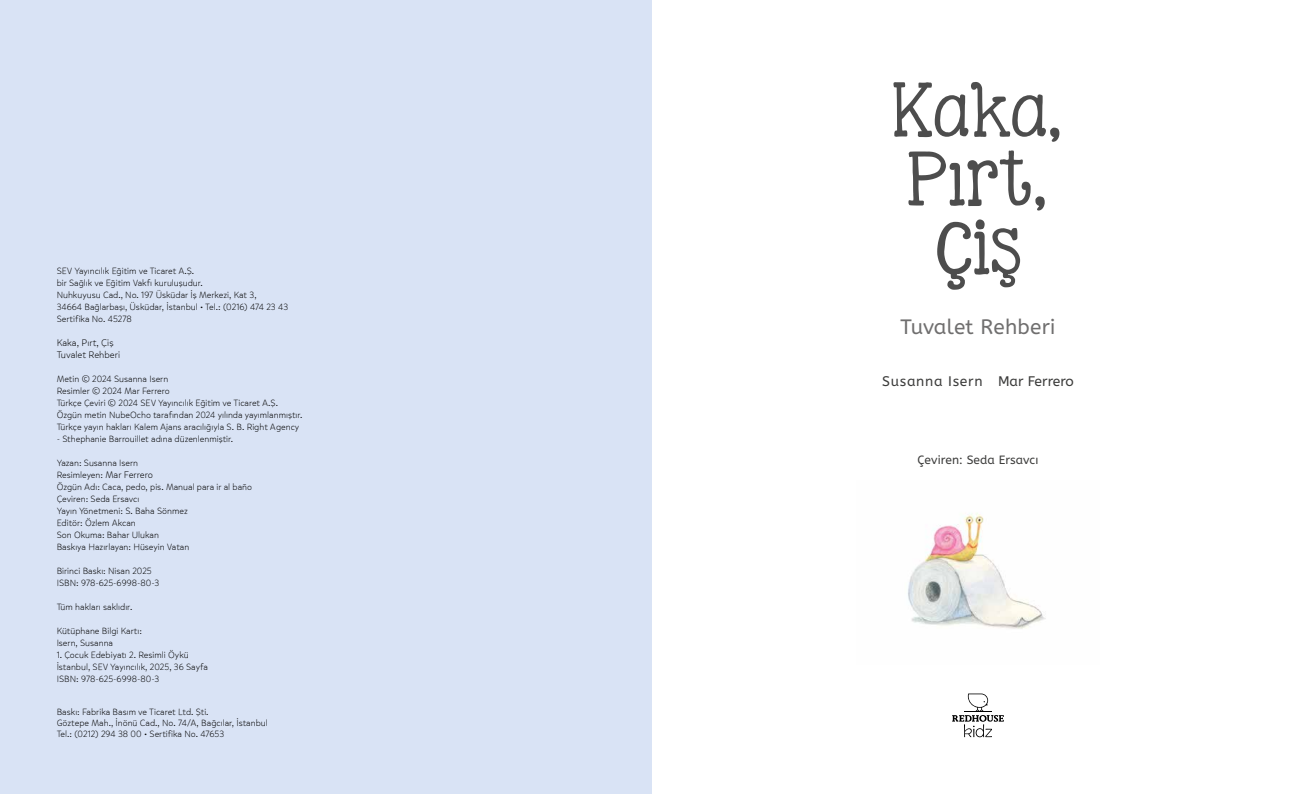
<style>
.page{position:relative;width:1304px;height:794px;background:#fff}
.page>*{position:absolute;margin:0;border:0;box-sizing:border-box;transform-origin:0 0}
.t1{font:65px/68.7px "KG Be Still And Know";letter-spacing:.02em;color:#4d4d4d;text-align:center}
.t2{font:20.8px "A Bee Zee";letter-spacing:.01em;color:#706f6f}
.t3{font:13.9px "A Bee Zee";letter-spacing:.05em;color:#3c3c3b}
.t4{font:12px "A Bee Zee";letter-spacing:.01em;color:#3c3c3b}
.t5{font:300 9.5px/12px "Mikado";color:#000}
.t6{font:300 9px/12px "Mikado";color:#000}
.s1{font-size:9.5px}
.s2{font-family:"KG Be Still RD"}
.s3{font-size:75px}
</style>
<div class="page">
<div style="left:0;top:0;width:652px;height:794px;background:#d9e3f5"></div>
<img style="left:908px;top:513px;width:138px;height:116px">
<svg style="left:952px;top:693px;width:52px;height:44px"></svg>
<p class="t6" style="left:57px;top:265px;width:233px">SEV Yayıncılık Eğitim ve Ticaret A.Ş.<br>bir Sağlık ve Eğitim Vakfı kuruluşudur.<br>Nuhkuyusu Cad., No. 197 Üsküdar İş Merkezi, Kat 3,<br>34664 Bağlarbaşı, Üsküdar, İstanbul • Tel.: (0216) 474 23 43<br>Sertifika No. 45278</p>
<p class="t5" style="left:57px;top:337px;width:65px">Kaka, Pırt, Çiş<br>Tuvalet Rehberi</p>
<p class="t6" style="left:57px;top:373px;width:247px">Metin © 2024 Susanna Isern<br>Resimler © 2024 Mar Ferrero<br>Türkçe Çeviri © 2024 SEV Yayıncılık Eğitim ve Ticaret A.Ş.<br>Özgün metin NubeOcho tarafından 2024 yılında yayımlanmıştır.<br>Türkçe yayın hakları Kalem Ajans aracılığıyla S. B. Right Agency</p>
<p class="t6" style="left:57px;top:433px;width:178px">- Sthephanie Barrouillet adına düzenlenmiştir.</p>
<p class="t6" style="left:57px;top:457px;width:197px">Yazan: Susanna Isern<br>Resimleyen: <span class="s1">Mar Ferrero<br></span>Özgün Adı: Caca, pedo, pis. Manual para ir al baño<br>Çeviren: Seda Ersavcı<br>Yayın Yönetmeni: S. Baha Sönmez<br>Editör: Özlem Akcan<br>Son Okuma: Bahar Ulukan<br>Baskıya Hazırlayan: Hüseyin Vatan</p>
<p class="t6" style="left:57px;top:565px;width:104px">Birinci Baskı: Nisan 2025<br>ISBN: 978-625-6998-80-3</p>
<p class="t6" style="left:57px;top:601px;width:77px">Tüm hakları saklıdır.</p>
<p class="t6" style="left:57px;top:625px;width:87px">Kütüphane Bilgi Kartı:<br>Isern, Susanna</p>
<p class="t6" style="left:57px;top:649px;width:153px">1. Çocuk Edebiyatı 2. Resimli Öykü<br>İstanbul, SEV Yayıncılık, 2025, 36 Sayfa<br>ISBN: 978-625-6998-80-3</p>
<p class="t6" style="left:57px;top:707px;width:213px;line-height:11px">Baskı: Fabrika Basım ve Ticaret Ltd. Şti.<br>Göztepe Mah., İnönü Cad., No. 74/A, Bağcılar, İstanbul<br>Tel.: (0212) 294 38 00 • Sertifika No. 47653</p>
<h1 class="t1" style="left:893px;top:76px;width:172px">K<span class="s2">a</span>k<span class="s2">a</span>,<br>Pırt, <span class="s3">ç</span>iş</h1>
<h2 class="t2" style="left:901px;top:315px;width:156px">Tuvalet Rehberi</h2>
<h3 class="t3" style="left:882px;top:373px;width:193px">Susanna Isern Mar Ferrero</h3>
<h3 class="t4" style="left:918px;top:452px;width:122px">Çeviren: Seda Ersavcı</h3>
</div>
